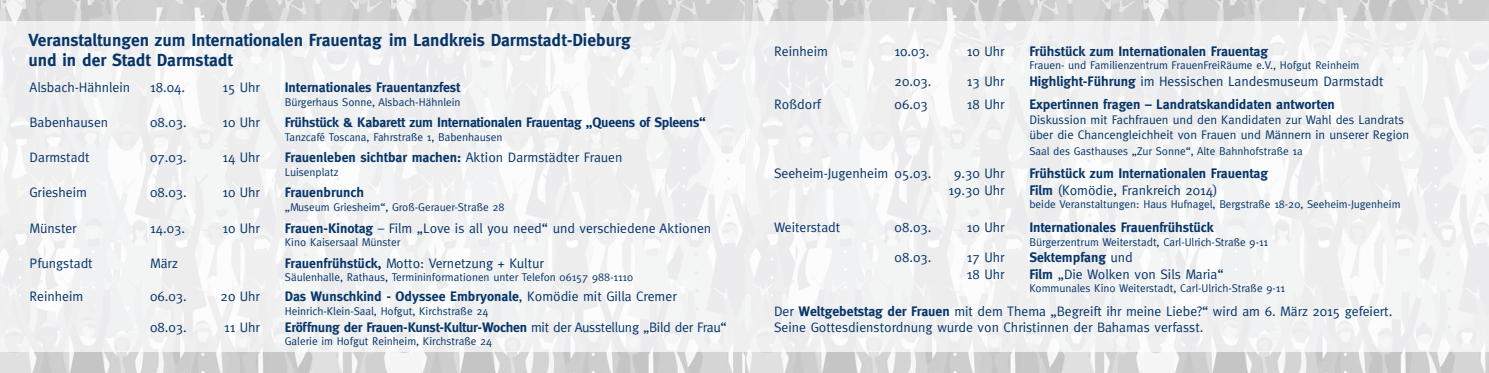
<style>
.page{position:relative;width:1489px;height:373px;background:#fff}
.page>*{position:absolute;margin:0;border:0;box-sizing:border-box;transform-origin:0 0}
.t1{font:700 17.5px/20px "Meta";color:#063569}
.t2{font:13.75px/16.2px "Meta";color:#063569}
.t3{font:700 13.75px "Meta";color:#063569}
.t4{font:700 13.75px "Meta";letter-spacing:-.02em;color:#063569}
.t5{font:12.5px/15px "Meta";color:#063569}
.t6{font:11.25px "Meta";color:#063569}
.s1{font-weight:400}
.s2{font-weight:700}
</style>
<div class="page">
<img style="left:744px;top:0;width:744px;height:372px">
<svg style="left:0;top:0;width:744px;height:372px;background:#d4d4d4"></svg>
<img style="left:0;top:21px;width:1488px;height:330px">
<p class="t1" style="left:28px;top:30px;width:604px">Veranstaltungen zum Internationalen Frauentag im Landkreis Darmstadt-Dieburg und in der Stadt Darmstadt</p>
<p class="t2" style="left:30px;top:79px;width:102px">Alsbach-Hähnlein</p>
<p class="t2" style="left:150px;top:79px;width:36px">18.04.</p>
<p class="t2" style="left:222px;top:79px;width:39px">15 Uhr</p>
<p class="t3" style="left:285px;top:79px;width:177px">Internationales Frauentanzfest</p>
<p class="t6" style="left:285px;top:95px;width:177px">Bürgerhaus Sonne, Alsbach-Hähnlein</p>
<p class="t2" style="left:30px;top:114px;width:80px">Babenhausen</p>
<p class="t2" style="left:150px;top:114px;width:38px">08.03.</p>
<p class="t2" style="left:222px;top:114px;width:39px">10 Uhr</p>
<p class="t3" style="left:285px;top:114px;width:422px">Frühstück &amp; Kabarett zum Internationalen Frauentag „Queens of Spleens“</p>
<p class="t6" style="left:285px;top:130px;width:219px">Tanzcafé Toscana, Fahrstraße 1, Babenhausen</p>
<p class="t2" style="left:30px;top:149px;width:62px">Darmstadt</p>
<p class="t2" style="left:150px;top:149px;width:38px">07.03.</p>
<p class="t2" style="left:222px;top:149px;width:39px">14 Uhr</p>
<p class="t3" style="left:285px;top:149px;width:339px">Frauenleben sichtbar machen: <span class="s1">Aktion Darmstädter Frauen</span></p>
<p class="t6" style="left:285px;top:165px;width:55px">Luisenplatz</p>
<p class="t2" style="left:30px;top:184px;width:59px">Griesheim</p>
<p class="t2" style="left:150px;top:184px;width:38px">08.03.</p>
<p class="t2" style="left:222px;top:184px;width:39px">10 Uhr</p>
<p class="t3" style="left:285px;top:184px;width:81px">Frauenbrunch</p>
<p class="t6" style="left:285px;top:200px;width:221px">„Museum Griesheim“, Groß-Gerauer-Straße 28</p>
<p class="t2" style="left:30px;top:219px;width:49px">Münster</p>
<p class="t2" style="left:150px;top:219px;width:36px">14.03.</p>
<p class="t2" style="left:222px;top:219px;width:39px">10 Uhr</p>
<p class="t2" style="left:285px;top:219px;width:428px"><span class="s2">Frauen-Kinotag</span> – Film „Love is all you need“ und verschiedene Aktionen</p>
<p class="t6" style="left:285px;top:235px;width:117px">Kino Kaisersaal Münster</p>
<p class="t2" style="left:30px;top:254px;width:65px">Pfungstadt</p>
<p class="t2" style="left:150px;top:254px;width:29px">März</p>
<p class="t2" style="left:285px;top:254px;width:260px"><span class="s2">Frauenfrühstück,</span> Motto: Vernetzung + Kultur</p>
<p class="t6" style="left:285px;top:270px;width:350px">Säulenhalle, Rathaus, Termininformationen unter Telefon 06157 988-1110</p>
<p class="t2" style="left:30px;top:288px;width:55px">Reinheim</p>
<p class="t2" style="left:150px;top:288px;width:38px">06.03.</p>
<p class="t2" style="left:221px;top:288px;width:41px">20 Uhr</p>
<p class="t3" style="left:285px;top:288px;width:393px">Das Wunschkind - Odyssee Embryonale<span class="s1">, Komödie mit Gilla Cremer</span></p>
<p class="t6" style="left:285px;top:304px;width:205px">Heinrich-Klein-Saal, Hofgut, Kirchstraße 24</p>
<p class="t2" style="left:150px;top:318px;width:38px">08.03.</p>
<p class="t2" style="left:224px;top:318px;width:37px">11 Uhr</p>
<p class="t4" style="left:285px;top:318px;width:443px">Eröffnung der Frauen-Kunst-Kultur-Wochen <span class="s1">mit der Ausstellung „Bild der Frau“</span></p>
<p class="t6" style="left:285px;top:334px;width:209px">Galerie im Hofgut Reinheim, Kirchstraße 24</p>
<p class="t2" style="left:774px;top:43px;width:55px">Reinheim</p>
<p class="t2" style="left:894px;top:43px;width:36px">10.03.</p>
<p class="t2" style="left:966px;top:43px;width:39px">10 Uhr</p>
<p class="t3" style="left:1029px;top:43px;width:240px">Frühstück zum Internationalen Frauentag</p>
<p class="t6" style="left:1029px;top:59px;width:331px">Frauen- und Familienzentrum FrauenFreiRäume e.V., Hofgut Reinheim</p>
<p class="t2" style="left:894px;top:73px;width:38px">20.03.</p>
<p class="t2" style="left:966px;top:73px;width:39px">13 Uhr</p>
<p class="t2" style="left:1029px;top:73px;width:355px"><span class="s2">Highlight-Führung</span> im Hessischen Landesmuseum Darmstadt</p>
<p class="t2" style="left:774px;top:96px;width:48px">Roßdorf</p>
<p class="t2" style="left:894px;top:96px;width:35px">06.03</p>
<p class="t2" style="left:966px;top:96px;width:39px">18 Uhr</p>
<p class="t3" style="left:1029px;top:96px;width:307px">Expertinnen fragen – Landratskandidaten antworten</p>
<p class="t5" style="left:1029px;top:112px;width:381px">Diskussion mit Fachfrauen und den Kandidaten zur Wahl des Landrats über die Chancengleichheit von Frauen und Männern in unserer Region</p>
<p class="t6" style="left:1029px;top:144px;width:275px">Saal des Gasthauses „Zur Sonne“, Alte Bahnhofstraße 1a</p>
<p class="t2" style="left:774px;top:165px;width:159px">Seeheim-Jugenheim 05.03.</p>
<p class="t2" style="left:954px;top:165px;width:52px">9.30 Uhr</p>
<p class="t3" style="left:1029px;top:165px;width:240px">Frühstück zum Internationalen Frauentag</p>
<p class="t2" style="left:948px;top:181px;width:57px">19.30 Uhr</p>
<p class="t2" style="left:1029px;top:181px;width:190px"><span class="s2">Film</span> (Komödie, Frankreich 2014)</p>
<p class="t6" style="left:1029px;top:197px;width:372px">beide Veranstaltungen: Haus Hufnagel, Bergstraße 18-20, Seeheim-Jugenheim</p>
<p class="t2" style="left:774px;top:219px;width:68px">Weiterstadt</p>
<p class="t2" style="left:894px;top:219px;width:38px">08.03.</p>
<p class="t2" style="left:966px;top:219px;width:39px">10 Uhr</p>
<p class="t3" style="left:1029px;top:219px;width:186px">Internationales Frauenfrühstück</p>
<p class="t6" style="left:1029px;top:235px;width:240px">Bürgerzentrum Weiterstadt, Carl-Ulrich-Straße 9-11</p>
<p class="t2" style="left:894px;top:249px;width:38px">08.03.</p>
<p class="t2" style="left:966px;top:249px;width:39px">17 Uhr</p>
<p class="t3" style="left:1029px;top:249px;width:105px">Sektempfang <span class="s1">und</span></p>
<p class="t2" style="left:966px;top:265px;width:39px">18 Uhr</p>
<p class="t2" style="left:1029px;top:265px;width:196px"><span class="s2">Film</span> „Die Wolken von Sils Maria“</p>
<p class="t6" style="left:1029px;top:281px;width:257px">Kommunales Kino Weiterstadt, Carl-Ulrich-Straße 9-11</p>
<p class="t2" style="left:774px;top:303px;width:619px">Der <span class="s2">Weltgebetstag der Frauen</span> mit dem Thema „Begreift ihr meine Liebe?“ wird am 6. März 2015 gefeiert.<br>Seine Gottesdienstordnung wurde von Christinnen der Bahamas verfasst.</p>
</div>
